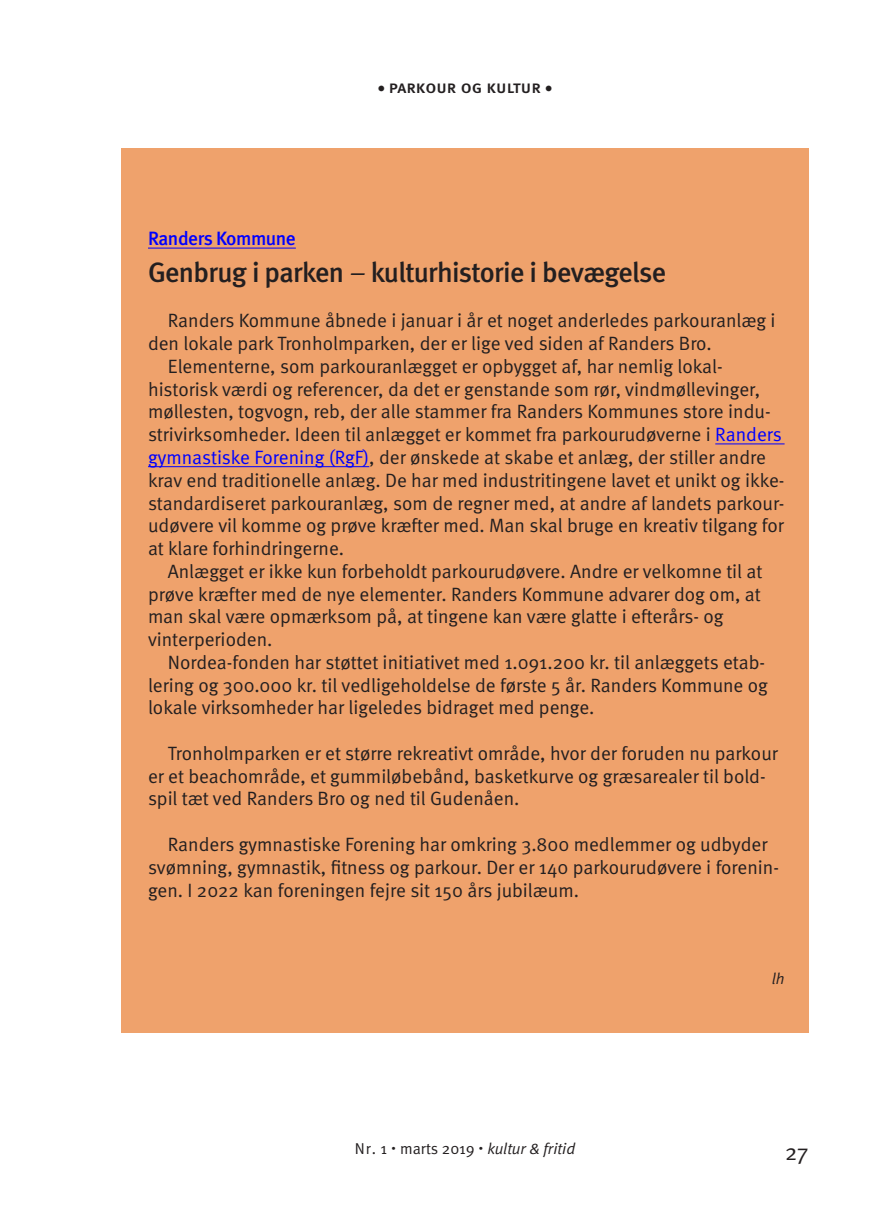
<style>
.page{position:relative;width:883px;height:1226px;background:#fff}
.page>*{position:absolute;margin:0;border:0;box-sizing:border-box;transform-origin:0 0}
.t1{font:500 28px "Meta";letter-spacing:-.025em;color:#231f20}
.t2{font:22.75px "Meta Normal";color:#231f20}
.t3{font:19.25px/22.8px "Meta Normal";color:#231f20}
.t4{font:500 19.25px "Meta";letter-spacing:-.025em;color:#00f}
.t5{font:17.5px "Meta Medium Caps";color:#231f20}
.t6{font:15.75px "Meta Normal";color:#231f20}
.t7{font:italic 15.75px "Meta Normal";color:#231f20}
.s1{font-family:"Meta Normal";font-weight:400;font-style:italic}
.s2{color:#00f}
.s3{font-style:italic}
</style>
<div class="page">
<div style="left:122px;top:149px;width:687px;height:883px;background:#efa26c"></div>
<hr style="left:148px;top:248px;width:148px;height:1px;background:#00f">
<hr style="left:715px;top:443px;width:70px;height:1px;background:#00f">
<hr style="left:148px;top:466px;width:221px;height:1px;background:#00f">
<p class="t5" style="left:378px;top:77px;width:176px">• parkour og kultur •</p>
<p class="t4" style="left:148px;top:227px;width:149px">Randers Kommune</p>
<h1 class="t1" style="left:148px;top:256px;width:520px">Genbrug i parken <span class="s1">–</span> kulturhistorie i bevægelse</h1>
<p class="t3" style="left:168px;top:309px;width:609px">Randers Kommune åbnede i januar i år et noget anderledes parkouranlæg i</p>
<p class="t3" style="left:148px;top:332px;width:565px">den lokale park Tronholmparken, der er lige ved siden af Randers Bro.</p>
<p class="t3" style="left:168px;top:354px;width:557px">Elementerne, som parkouranlægget er opbygget af, har nemlig lokal-</p>
<p class="t3" style="left:148px;top:377px;width:614px">historisk værdi og referencer, da det er genstande som rør, vindmøllevinger,</p>
<p class="t3" style="left:148px;top:400px;width:624px">møllesten, togvogn, reb, der alle stammer fra Randers Kommunes store indu-</p>
<p class="t3" style="left:148px;top:423px;width:635px">strivirksomheder. Ideen til anlægget er kommet fra parkourudøverne i <span class="s2">Randers</span></p>
<p class="t3" style="left:148px;top:445px;width:620px"><span class="s2">gymnastiske Forening (RgF)</span>, der ønskede at skabe et anlæg, der stiller andre</p>
<p class="t3" style="left:148px;top:468px;width:638px">krav end traditionelle anlæg. De har med industritingene lavet et unikt og ikke-</p>
<p class="t3" style="left:148px;top:491px;width:638px">standardiseret parkouranlæg, som de regner med, at andre af landets parkour-</p>
<p class="t3" style="left:148px;top:514px;width:637px">udøvere vil komme og prøve kræfter med. Man skal bruge en kreativ tilgang for</p>
<p class="t3" style="left:148px;top:536px;width:198px">at klare forhindringerne.</p>
<p class="t3" style="left:168px;top:559px;width:596px">Anlægget er ikke kun forbeholdt parkourudøvere. Andre er velkomne til at</p>
<p class="t3" style="left:148px;top:582px;width:614px">prøve kræfter med de nye elementer. Randers Kommune advarer dog om, at</p>
<p class="t3" style="left:148px;top:605px;width:577px">man skal være opmærksom på, at tingene kan være glatte i efterårs- og</p>
<p class="t3" style="left:148px;top:627px;width:126px">vinterperioden.</p>
<p class="t3" style="left:168px;top:650px;width:599px">Nordea-fonden har støttet initiativet med 1.091.200 kr. til anlæggets etab-</p>
<p class="t3" style="left:148px;top:673px;width:621px">lering og 300.000 kr. til vedligeholdelse de første 5 år. Randers Kommune og</p>
<p class="t3" style="left:148px;top:696px;width:448px">lokale virksomheder har ligeledes bidraget med penge.</p>
<p class="t3" style="left:148px;top:741px;width:631px;text-indent:20px">Tronholmparken er et større rekreativt område, hvor der foruden nu parkour er et beachområde, et gummiløbebånd, basketkurve og græsarealer til bold&shy;spil tæt ved Randers Bro og ned til Gudenåen.</p>
<p class="t3" style="left:148px;top:832px;width:633px;text-indent:20px">Randers gymnastiske Forening har omkring 3.800 medlemmer og udbyder svømning, gymnastik, fitness og parkour. Der er 140 parkourudøvere i forenin&shy;gen. I 2022 kan foreningen fejre sit 150 års jubilæum.</p>
<p class="t7" style="left:772px;top:969px;width:14px">lh</p>
<p class="t6" style="left:355px;top:1139px;width:222px">Nr. 1 marts 2019 <span class="s3">kultur &amp; fritid</span></p>
<p class="t2" style="left:785px;top:1138px;width:25px">27</p>
</div>
